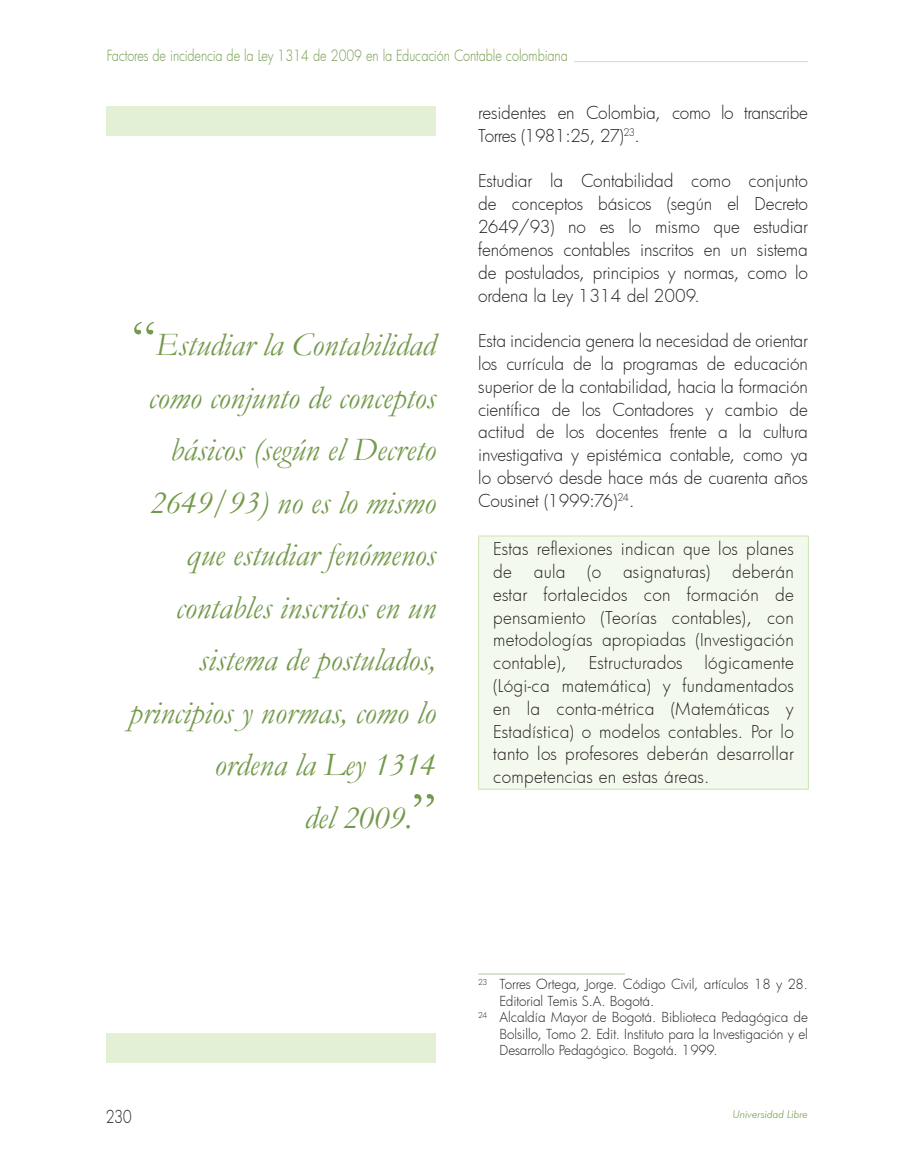
<style>
.page{position:relative;width:914px;height:1169px;background:#fff}
.page>*{position:absolute;margin:0;border:0;box-sizing:border-box;transform-origin:0 0}
.t1{font:italic 33px/52.5px "Garamond";color:#749a4c;text-align:right}
.t2{font:300 17.25px/22.8px "Futura";color:#231f20;text-align:justify}
.t3{font:300 17.25px/22.8px "Futura";letter-spacing:-.02em;color:#231f20}
.t4{font:300 17.25px "Futura";color:#231f20;scale:.85 1}
.t5{font:300 15px "Futura";letter-spacing:-.01em;color:#749a4c;scale:.85 1}
.t6{font:300 13.5px "Futura";letter-spacing:-.005em;color:#231f20}
.t7{font:italic 300 10.5px "Futura BT";color:#749a4c}
.s1{font-style:normal;font-size:52.5px}
</style>
<div class="page">
<hr style="left:574px;top:61px;width:233px;height:1px;background:#cee4b0">
<div style="left:478px;top:536px;width:330px;height:253px;background:#f4f9ed"></div>
<hr style="left:478px;top:535px;width:330px;height:1px;background:#cee4b0">
<hr style="left:478px;top:536px;width:1px;height:253px;background:#cee4b0">
<hr style="left:807px;top:536px;width:1px;height:253px;background:#cee4b0">
<hr style="left:478px;top:789px;width:330px;height:1px;background:#cee4b0">
<div style="left:106px;top:106px;width:329px;height:29px;background:#e4f0d5"></div>
<div style="left:106px;top:1033px;width:329px;height:30px;background:#e4f0d5"></div>
<hr style="left:478px;top:973px;width:147px;height:1px;background:#b3c79b">
<p class="t5" style="left:107px;top:46px;width:544px">Factores de incidencia de la Ley 1314 de 2009 en la Educación Contable colombiana</p>
<p class="t3" style="left:478px;top:101px;width:331px">residentes en Colombia, como lo transcribe<br>Torres (1981:25, 27)<sup>23</sup>.</p>
<p class="t2" style="left:478px;top:169px;width:331px">Estudiar la Contabilidad como conjunto de conceptos básicos (según el Decreto 2649/93) no es lo mismo que estudiar fenómenos contables inscritos en un sistema de postulados, principios y normas, como lo ordena la Ley 1314 del 2009.</p>
<p class="t2" style="left:478px;top:329px;width:331px">Esta incidencia genera la necesidad de orientar los currícula de la programas de educación superior de la contabilidad, hacia la formación científica de los Contadores y cambio de actitud de los docentes frente a la cultura investigativa y epistémica contable, como ya lo observó desde hace más de cuarenta años Cousinet (1999:76)<sup>24</sup>.</p>
<p class="t2" style="left:493px;top:537px;width:302px">Estas reflexiones indican que los planes de</p>
<h1 class="t1" style="left:129px;top:318px;width:308px"><span class="s1">“</span>Estudiar la Contabilidad como conjunto de conceptos básicos (según el Decreto<br>2649/93) no es lo mismo que estudiar fenómenos contables inscritos en un sistema de postulados, principios y normas, como lo ordena la Ley 1314<br>del 2009.<span class="s1">”</span></h1>
<p class="t2" style="left:493px;top:560px;width:302px;text-indent:239px">deberán estar fortalecidos con formación de pensamiento (Teorías contables), con metodologías apropiadas (I nvestigación contable),</p>
<p class="t2" style="left:533px;top:560px;width:33px">aula</p>
<p class="t2" style="left:587px;top:560px;width:15px">(o</p>
<p class="t2" style="left:623px;top:560px;width:89px">asignaturas)</p>
<p class="t2" style="left:493px;top:651px;width:302px;text-indent:211px">lógicamente (Lógi-ca matemática) y fundamentados en la conta-métrica (Matemáticas y Estadística) o modelos contables. Por lo tanto los profesores deberán desarrollar competencias en estas áreas.</p>
<p class="t2" style="left:588px;top:651px;width:95px">Estructurados</p>
<p class="t6" style="left:478px;top:975px;width:331px"><sup>23</sup> Torres Ortega, Jorge. Código Civil, artículos 18 y 28.</p>
<p class="t6" style="left:499px;top:991px;width:156px">Editorial Temis S.A. Bogotá.</p>
<p class="t6" style="left:478px;top:1008px;width:331px"><sup>24</sup> Alcaldía Mayor de Bogotá. Biblioteca Pedagógica de</p>
<p class="t6" style="left:499px;top:1024px;width:310px">Bolsillo, Tomo 2. Edit. I nstituto para la I nvestigación y el</p>
<p class="t6" style="left:499px;top:1041px;width:219px">Desarrollo Pedagógico. Bogotá. 1999.</p>
<p class="t4" style="left:106px;top:1105px;width:32px">230</p>
<p class="t7" style="left:732px;top:1107px;width:77px">Universidad Libre</p>
</div>
